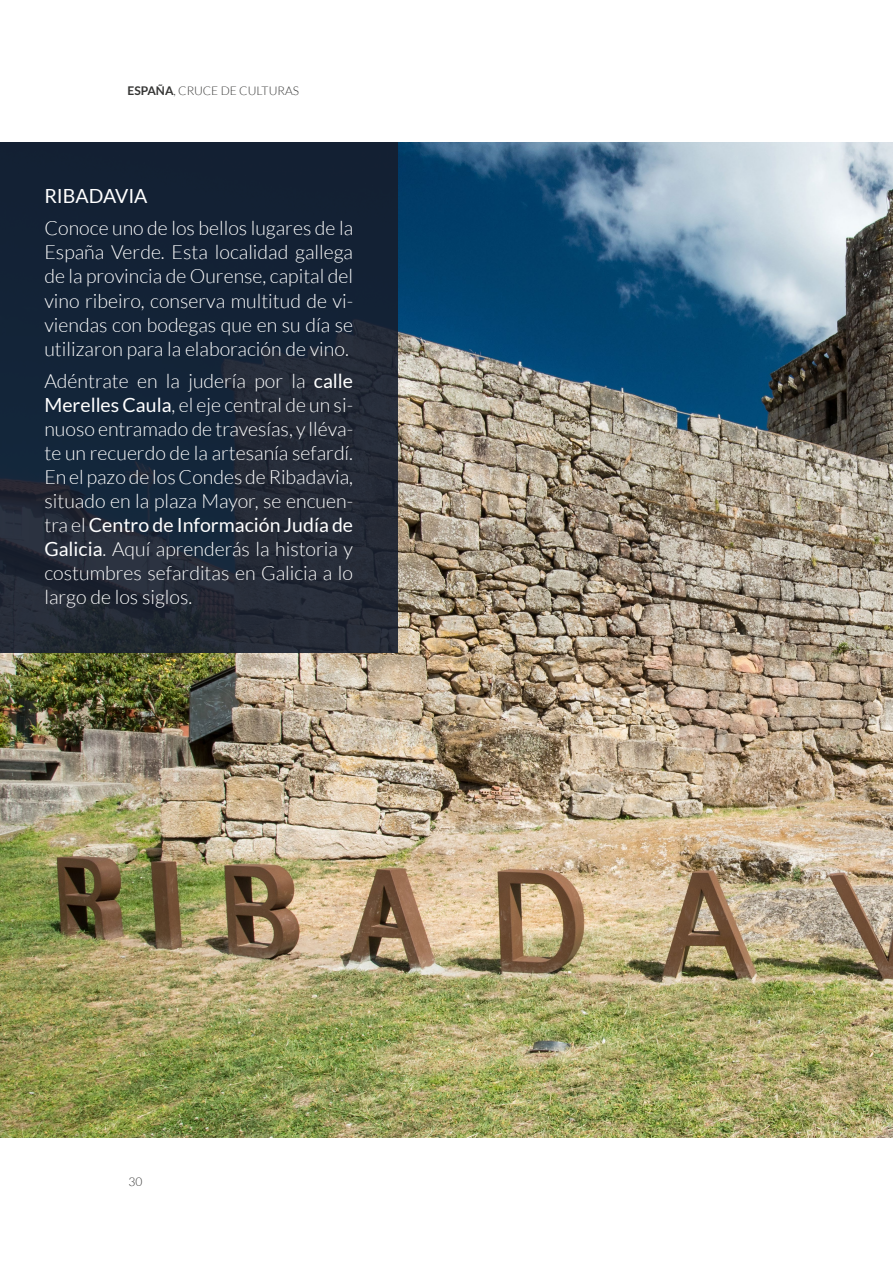
<style>
.page{position:relative;width:893px;height:1263px;background:#fff}
.page>*{position:absolute;margin:0;border:0;box-sizing:border-box;transform-origin:0 0}
.Body{font:300 19.5px/24px "Lato";color:#fff;text-align:justify}
.t1{font:19.5px "Lato";color:#fff}
.t2{font:300 12px "Lato";color:#353534}
.s1{font-weight:700}
.s2{font-weight:400}
</style>
<div class="page">
<img style="left:0;top:142px;width:893px;height:995px">
<svg style="left:0;top:142px;width:398px;height:511px;background:#1a2536"></svg>
<p class="t2" style="left:128px;top:84px;width:173px"><span class="s1">ESPAÑA</span>, CRUCE DE CULTURAS</p>
<h3 class="t1" style="left:44px;top:185px;width:105px">RIBADAVIA</h3>
<p class="Body" style="left:44px;top:217px;width:310px">Conoce uno de los bellos lugares de la España Verde. Esta localidad gallega de la provincia de Ourense, capital del vino ribeiro, conserva multitud de vi&shy;viendas con bodegas que en su día se utilizaron para la elaboración de vino.</p>
<p class="Body" style="left:44px;top:369px;width:310px">Adéntrate en la judería por la <span class="s2">calle Merelles Caula</span>, el eje central de un si&shy;nuoso entramado de travesías, y lléva&shy;te un recuerdo de la artesanía sefardí.<br>En el pazo de los Condes de Ribadavia, situado en la plaza Mayor, se encuen&shy;tra el <span class="s2">Centro de Información Judía de Galicia</span>. Aquí aprenderás la historia y costumbres sefarditas en Galicia a lo largo de los siglos.</p>
<p class="t2" style="left:128px;top:1175px;width:15px">30</p>
</div>
